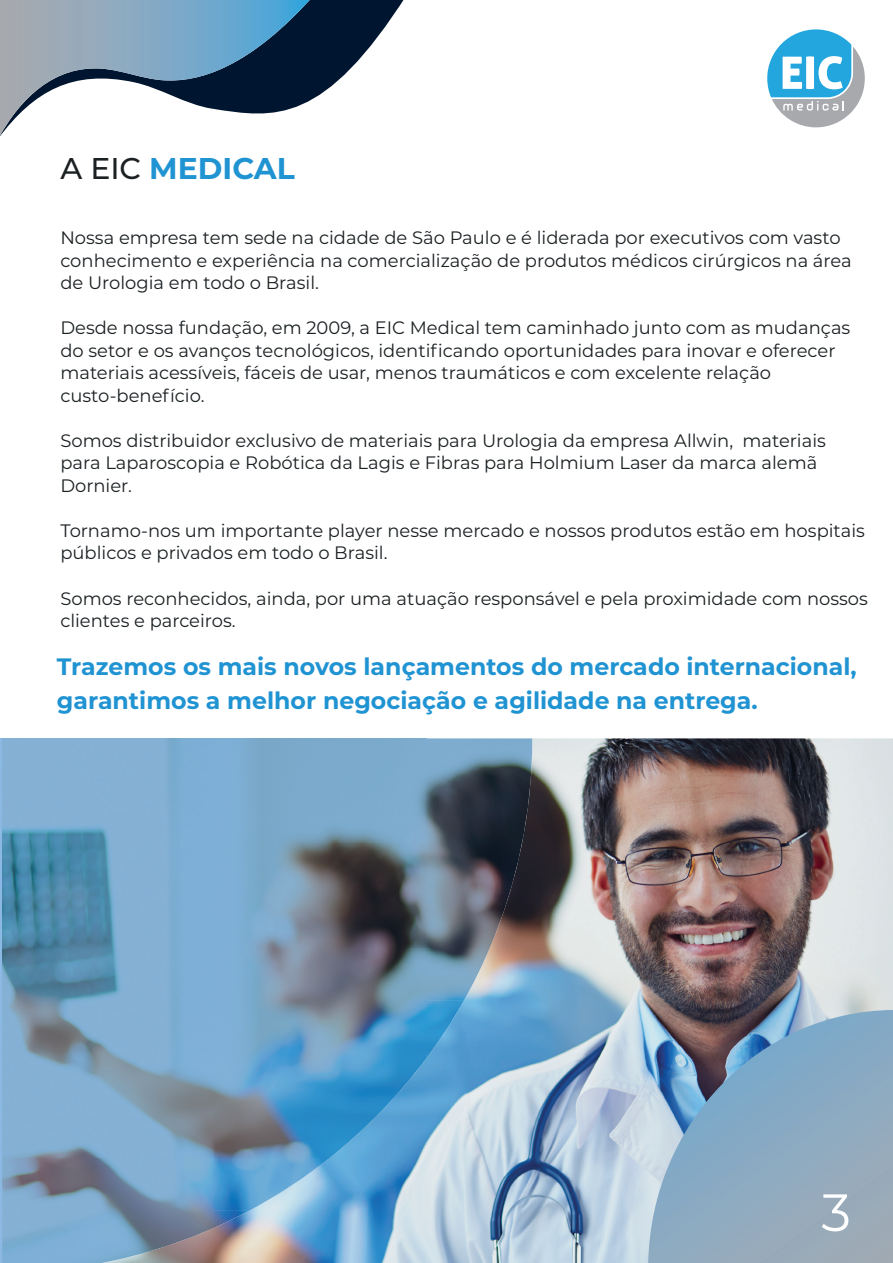
<style>
.page{position:relative;width:893px;height:1263px;background:#fff}
.page>*{position:absolute;margin:0;border:0;box-sizing:border-box;transform-origin:0 0}
.t1{font:52.5px "Montserrat";color:#fff}
.t2{font:700 30px "Montserrat";color:#2093d2}
.t3{font:700 23.7px/33.9px "Montserrat";color:#2093d2}
.t4{font:18px/22.5px "Montserrat";color:#1b2022}
.s1{font-weight:500;color:#1b2022}
</style>
<div class="page">
<svg style="left:310px;top:0;width:94px;height:101px;fill:#00152f"></svg>
<svg style="left:0;top:0;width:310px;height:136px"></svg>
<svg style="left:767px;top:29px;width:98px;height:98px"></svg>
<img style="left:214px;top:738px;width:679px;height:525px">
<hr style="left:0;top:738px;width:2px;height:525px;background:#8bb9e3">
<img style="left:2px;top:738px;width:424px;height:420px">
<img style="left:426px;top:738px;width:106px;height:210px">
<img style="left:426px;top:948px;width:64px;height:53px">
<img style="left:426px;top:1000px;width:38px;height:58px">
<img style="left:2px;top:1158px;width:212px;height:105px">
<img style="left:214px;top:1158px;width:116px;height:53px">
<img style="left:214px;top:1210px;width:36px;height:18px">
<svg style="left:648px;top:1010px;width:245px;height:253px;background:#89a4ba"></svg>
<h2 class="t2" style="left:60px;top:146px;width:236px"><span class="s1">A EIC</span> MEDICAL</h2>
<p class="t4" style="left:60px;top:226px;width:793px">Nossa empresa tem sede na cidade de São Paulo e é liderada por executivos com vasto conhecimento e experiência na comercialização de produtos médicos cirúrgicos na área de Urologia em todo o Brasil.</p>
<p class="t4" style="left:60px;top:316px;width:791px">Desde nossa fundação, em 2009, a EIC Medical tem caminhado junto com as mudanças do setor e os avanços tecnológicos, identificando oportunidades para inovar e oferecer materiais acessíveis, fáceis de usar, menos traumáticos e com excelente relação custo-benefício.</p>
<p class="t4" style="left:60px;top:429px;width:767px">Somos distribuidor exclusivo de materiais para Urologia da empresa Allwin, materiais para Laparoscopia e Robótica da Lagis e Fibras para Holmium Laser da marca alemã<br>Dornier.</p>
<p class="t4" style="left:60px;top:519px;width:806px">Tornamo-nos um importante player nesse mercado e nossos produtos estão em hospitais públicos e privados em todo o Brasil.</p>
<p class="t4" style="left:60px;top:586px;width:809px">Somos reconhecidos, ainda, por uma atuação responsável e pela proximidade com nossos clientes e parceiros.</p>
<h3 class="t3" style="left:57px;top:649px;width:801px">Trazemos os mais novos lançamentos do mercado internacional, garantimos a melhor negociação e agilidade na entrega.</h3>
<h1 class="t1" style="left:821px;top:1176px;width:31px">3</h1>
</div>
